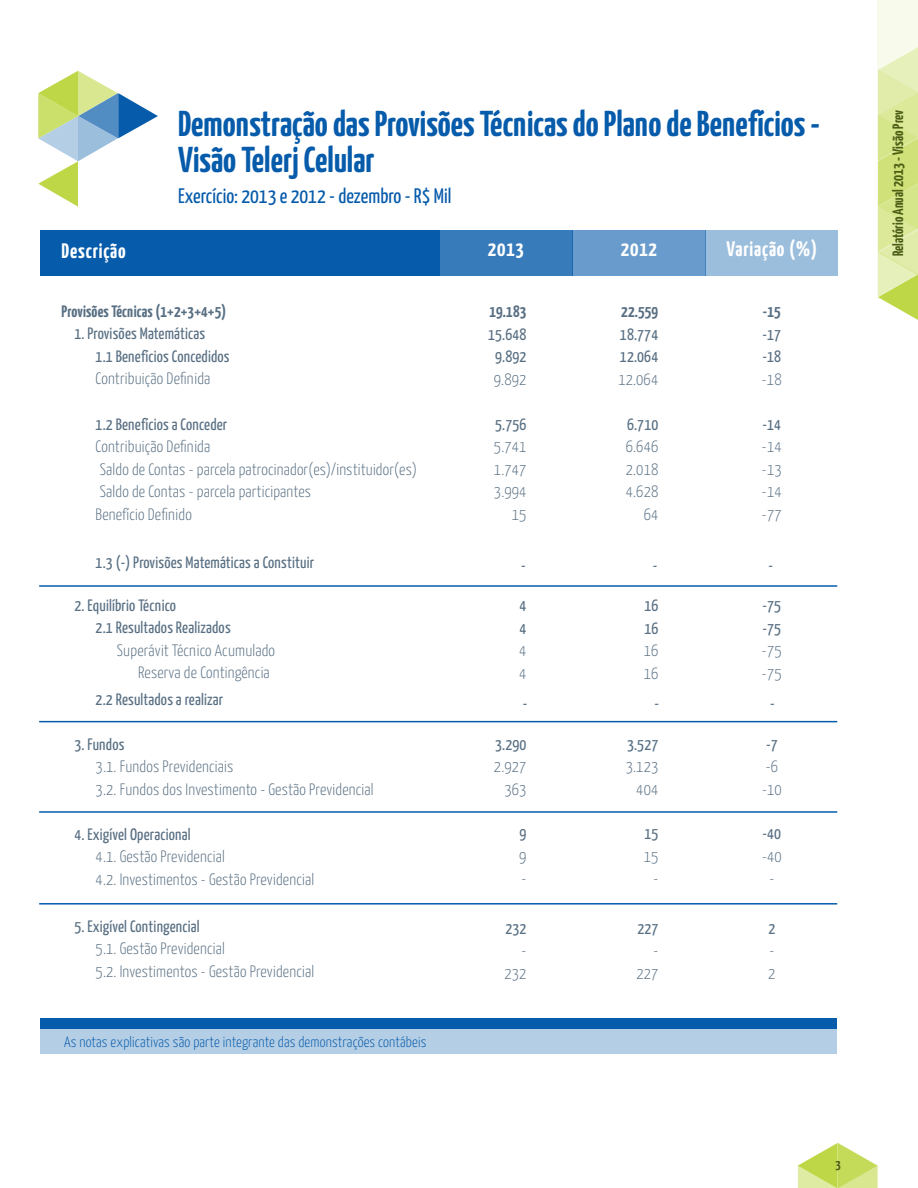
<style>
.page{position:relative;width:918px;height:1188px;background:#fff}
.page>*{position:absolute;margin:0;border:0;box-sizing:border-box;transform-origin:0 0}
.t1{font:700 36px/36px "Yanone Kaffeesatz";color:#065baa}
.t2{font:21px "Yanone Kaffeesatz";color:#065baa}
.t3{font:700 21px "Yanone Kaffeesatz";letter-spacing:.04em;color:#fff}
.t4{font:300 16.5px/22.5px "Yanone Kaffeesatz";letter-spacing:.01em;color:#586f83}
.t5{font:16.5px/22.5px "Yanone Kaffeesatz";letter-spacing:.01em;color:#586f83}
.t6{font:700 16.5px "Yanone Kaffeesatz";letter-spacing:.01em;color:#586f83}
.t7{font:300 15px "Yanone Kaffeesatz";letter-spacing:.01em;color:#065baa}
.t8{font:700 15px "Yanone Kaffeesatz";color:#4c5d15}
.t9{font:700 13.5px "Yanone Kaffeesatz";color:#4c5d15}
</style>
<div class="page">
<div style="left:878px;top:0;width:40px;height:298px;background:#f8fbec"></div>
<svg style="left:878px;top:47px;width:40px;height:273px;background:#dbe89a"></svg>
<svg style="left:798px;top:1143px;width:80px;height:45px"></svg>
<svg style="left:38px;top:71px;width:120px;height:136px"></svg>
<div style="left:40px;top:231px;width:399px;height:45px;background:#065baa"></div>
<div style="left:40px;top:1029px;width:797px;height:25px;background:#b4cee5"></div>
<div style="left:40px;top:1019px;width:797px;height:10px;background:#065baa"></div>
<div style="left:439px;top:231px;width:133px;height:45px;background:#377bbb"></div>
<div style="left:572px;top:231px;width:133px;height:45px;background:#699ccc"></div>
<div style="left:705px;top:231px;width:133px;height:45px;background:#9cbedd"></div>
<hr style="left:39px;top:585px;width:798px;height:2px;background:#065baa">
<hr style="left:39px;top:721px;width:798px;height:1px;background:#065baa">
<hr style="left:39px;top:811px;width:798px;height:2px;background:#065baa">
<hr style="left:39px;top:903px;width:798px;height:2px;background:#065baa">
<h1 class="t1" style="left:178px;top:105px;width:644px">Demonstração das Provisões Técnicas do Plano de Benefícios -<br>Visão Telerj Celular</h1>
<p class="t2" style="left:178px;top:183px;width:275px">Exercício: 2013 e 2012 - dezembro - R$ Mil</p>
<p class="t3" style="left:62px;top:238px;width:66px">Descrição</p>
<p class="t3" style="left:488px;top:235px;width:38px">2013</p>
<p class="t3" style="left:621px;top:235px;width:38px">2012</p>
<p class="t3" style="left:726px;top:235px;width:92px">Variação (%)</p>
<p class="t6" style="left:62px;top:301px;width:166px">Provisões Técnicas (1+2+3+4+5)</p>
<p class="t5" style="left:96px;top:322px;width:136px;text-indent:-21px">1. Provisões Matemáticas<br>1.1 Benefícios Concedidos</p>
<p class="t4" style="left:96px;top:367px;width:116px">Contribuição Definida</p>
<p class="t5" style="left:96px;top:413px;width:133px">1.2 Benefícios a Conceder</p>
<p class="t4" style="left:96px;top:435px;width:323px">Contribuição Definida<br>Saldo de Contas - parcela patrocinador(es)/instituidor(es)<br>Saldo de Contas - parcela participantes<br>Benefício Definido</p>
<p class="t5" style="left:96px;top:551px;width:220px">1.3 (-) Provisões Matemáticas a Constituir</p>
<p class="t5" style="left:96px;top:594px;width:137px;text-indent:-21px">2. Equilíbrio Técnico<br>2.1 Resultados Realizados</p>
<p class="t4" style="left:138px;top:639px;width:138px;text-indent:-21px">Superávit Técnico Acumulado<br>Reserva de Contingência</p>
<p class="t5" style="left:96px;top:688px;width:129px">2.2 Resultados a realizar</p>
<p class="t5" style="left:74px;top:733px;width:52px">3. Fundos</p>
<p class="t4" style="left:96px;top:755px;width:280px">3.1. Fundos Previdenciais<br>3.2. Fundos dos Investimento - Gestão Previdencial</p>
<p class="t5" style="left:74px;top:823px;width:118px">4. Exigível Operacional</p>
<p class="t4" style="left:96px;top:845px;width:220px">4.1. Gestão Previdencial<br>4.2. Investimentos - Gestão Previdencial</p>
<p class="t5" style="left:74px;top:915px;width:127px">5. Exigível Contingencial</p>
<p class="t4" style="left:96px;top:937px;width:220px">5.1. Gestão Previdencial<br>5.2. Investimentos - Gestão Previdencial</p>
<p class="t7" style="left:64px;top:1032px;width:364px">As notas explicativas são parte integrante das demonstrações contábeis</p>
<p class="t6" style="left:489px;top:301px;width:39px">19.183</p>
<p class="t5" style="left:488px;top:323px;width:40px;text-align:center">15.648<br>9.892</p>
<p class="t4" style="left:494px;top:367px;width:34px">9.892</p>
<p class="t5" style="left:495px;top:413px;width:33px">5.756</p>
<p class="t4" style="left:494px;top:435px;width:34px;text-align:right">5.741<br>1.747<br>3.994<br>15</p>
<p class="t6" style="left:621px;top:301px;width:39px">22.559</p>
<p class="t5" style="left:620px;top:323px;width:40px">18.774<br>12.064</p>
<p class="t4" style="left:618px;top:367px;width:41px">12.064</p>
<p class="t5" style="left:627px;top:413px;width:33px">6.710</p>
<p class="t4" style="left:626px;top:435px;width:34px;text-align:right">6.646<br>2.018<br>4.628<br>64</p>
<p class="t6" style="left:763px;top:301px;width:19px">-15</p>
<p class="t5" style="left:762px;top:323px;width:20px">-17 -18</p>
<p class="t4" style="left:762px;top:368px;width:21px">-18</p>
<p class="t5" style="left:762px;top:413px;width:20px">-14</p>
<p class="t4" style="left:762px;top:435px;width:21px;text-align:justify">-14 -13 -14 -77</p>
<p class="t5" style="left:521px;top:554px;width:6px">-</p>
<p class="t5" style="left:653px;top:554px;width:6px">-</p>
<p class="t5" style="left:768px;top:554px;width:6px">-</p>
<p class="t5" style="left:520px;top:594px;width:8px">4<br>4</p>
<p class="t4" style="left:519px;top:639px;width:9px">4<br>4</p>
<p class="t5" style="left:644px;top:594px;width:15px">16<br>16</p>
<p class="t4" style="left:644px;top:639px;width:16px">16<br>16</p>
<p class="t5" style="left:762px;top:594px;width:20px">-75 -75</p>
<p class="t4" style="left:762px;top:639px;width:21px">-75 -75</p>
<p class="t5" style="left:523px;top:692px;width:6px">-</p>
<p class="t5" style="left:655px;top:692px;width:6px">-</p>
<p class="t5" style="left:770px;top:692px;width:6px">-</p>
<p class="t5" style="left:495px;top:733px;width:33px">3.290</p>
<p class="t4" style="left:494px;top:755px;width:34px;text-align:right">2.927<br>363</p>
<p class="t5" style="left:520px;top:822px;width:8px">9</p>
<p class="t4" style="left:519px;top:845px;width:9px">9 -</p>
<p class="t5" style="left:506px;top:916px;width:23px">232</p>
<p class="t4" style="left:505px;top:939px;width:24px;text-align:right">-<br>232</p>
<p class="t5" style="left:627px;top:733px;width:33px">3.527</p>
<p class="t4" style="left:626px;top:755px;width:34px;text-align:right">3.123<br>404</p>
<p class="t5" style="left:644px;top:822px;width:15px">15</p>
<p class="t4" style="left:644px;top:845px;width:16px;text-align:center">15 -</p>
<p class="t5" style="left:637px;top:916px;width:23px">227</p>
<p class="t4" style="left:636px;top:939px;width:24px;text-align:right">-<br>227</p>
<p class="t5" style="left:766px;top:733px;width:13px">-7</p>
<p class="t4" style="left:762px;top:755px;width:21px">-6 -10</p>
<p class="t5" style="left:762px;top:822px;width:20px">-40</p>
<p class="t4" style="left:762px;top:845px;width:21px;text-align:center">-40 -</p>
<p class="t5" style="left:768px;top:917px;width:8px">2</p>
<p class="t4" style="left:768px;top:939px;width:9px">-<br>2</p>
<p class="t9" style="left:835px;top:1156px;width:7px">3</p>
<p class="t8" style="left:889px;top:256px;width:148px;rotate:-90deg">Relatório Anual 2013 - Visão Prev</p>
</div>
